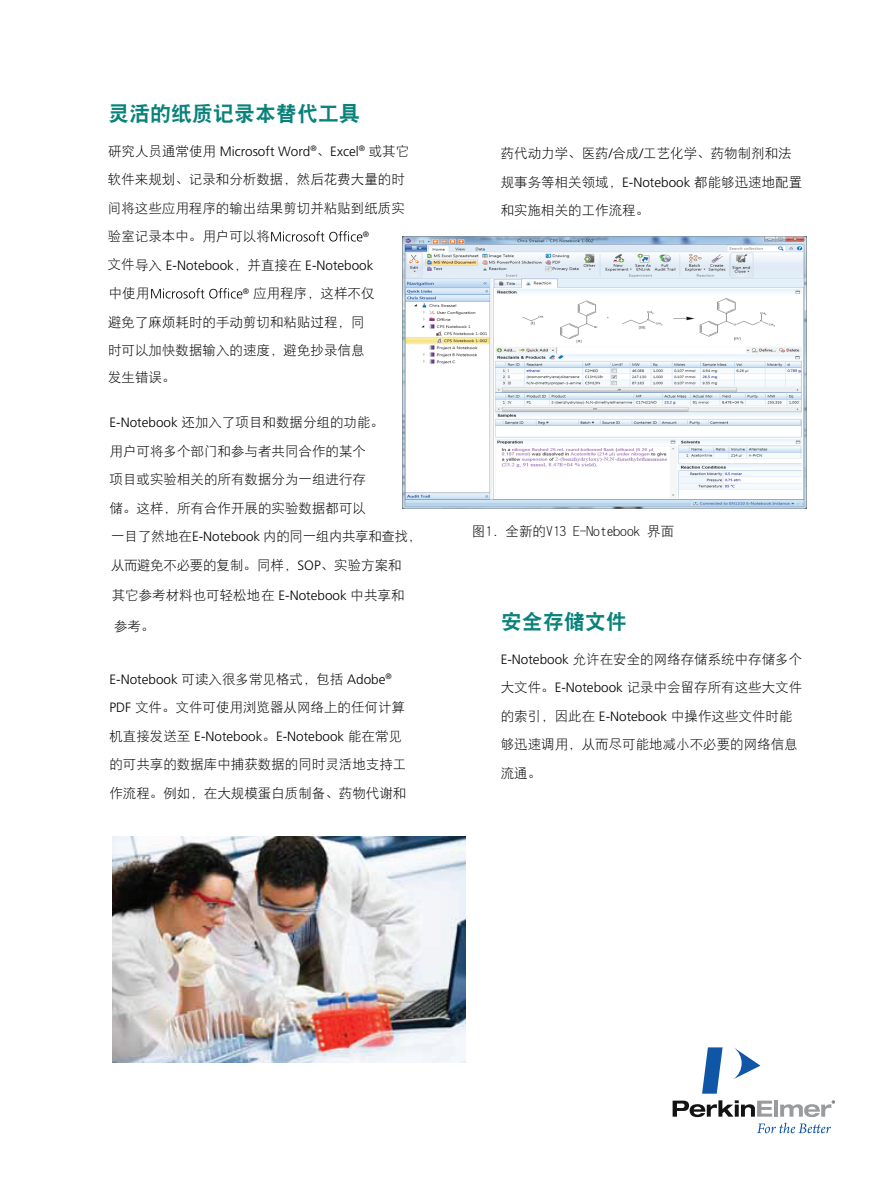
<style>
.page{position:relative;width:891px;height:1188px;background:#fff}
.page>*{position:absolute;margin:0;border:0;box-sizing:border-box;transform-origin:0 0}
.t1{font:21px "DF Hei W9";color:#09827a}
.t2{font:13.5px/28.5px "DF Hei W3";color:#050504}
.t3{font:300 13.5px "Frutiger LT Std";color:#050504}
.t4{font:300 7.8px "Frutiger LT Std";color:#050504}
.s1{font-family:"DF Hei W3";font-weight:400}
.s2{font-family:"Frutiger LT Std";font-weight:300}
.s3{color:#050604}
</style>
<div class="page">
<svg style="left:673px;top:1100px;width:99px;height:17px"></svg>
<hr style="left:774px;top:1100px;width:4px;height:17px;background:#999b9e">
<svg style="left:734px;top:1047px;width:26px;height:32px"></svg>
<svg style="left:702px;top:1047px;width:21px;height:47px"></svg>
<svg style="left:780px;top:1100px;width:55px;height:17px"></svg>
<svg style="left:757px;top:1123px;width:74px;height:10px"></svg>
<svg style="left:271px;top:231px;width:91px;height:11px"></svg>
<svg style="left:151px;top:288px;width:91px;height:11px"></svg>
<img style="left:113px;top:836px;width:352px;height:227px">
<img style="left:402px;top:236px;width:404px;height:273px">
<h1 class="t1" style="left:108px;top:103px;width:253px">灵活的纸质记录本替代工具</h1>
<p class="t3" style="left:108px;top:144px;width:303px"><span class="s1">研究人员通常使用</span> Microsoft Word<sup>®</sup><span class="s1">、</span>Excel<sup>®</sup> <span class="s1">或其它</span></p>
<p class="t2" style="left:108px;top:165px;width:299px;text-align:justify">软件来规划、记录和分析数据，然后花费大量的时间将这些应用程序的输出结果剪切并粘贴到纸质实验室记录本中。用户可以将</p>
<p class="t4" style="left:363px;top:230px;width:8px">®</p>
<p class="t3" style="left:108px;top:258px;width:268px"><span class="s1">文件导入</span> E-Notebook<span class="s1">，并直接在</span> E-Notebook</p>
<p class="t2" style="left:109px;top:279px;width:42px">中使用</p>
<p class="t2" style="left:108px;top:279px;width:268px;text-indent:135px"><sup>®</sup> 应用程序，这样不仅避免了麻烦耗时的手动剪切和粘贴过程，同时可以加快数据输入的速度，避免抄录信息</p>
<p class="t2" style="left:108px;top:363px;width:69px">发生错误。</p>
<p class="t2" style="left:110px;top:408px;width:313px"><span class="s2">E-Notebook</span> 还加入了项目和数据分组的功能。<br>用户可将多个部门和参与者共同合作的某个<br>项目或实验相关的所有数据分为一组进行存<br>储。这样，所有合作开展的实验数据都可以<br>一目了然地在<span class="s2">E-Notebook</span> 内的同一组内共享和查找，从而避免不必要的复制。同样，<span class="s2">SOP</span>、实验方案和</p>
<p class="t2" style="left:112px;top:581px;width:294px">其它参考材料也可轻松地在 <span class="s2">E-Notebook</span> <span class="s3">中共享和</span></p>
<p class="t2" style="left:114px;top:612px;width:42px">参考。</p>
<p class="t3" style="left:110px;top:672px;width:284px">E-Notebook <span class="s1">可读入很多常见格式，包括</span> Adobe<sup>®</sup></p>
<p class="t2" style="left:109px;top:693px;width:297px"><span class="s2">PDF</span> 文件。文件可使用浏览器从网络上的任何计算</p>
<p class="t3" style="left:109px;top:729px;width:294px"><span class="s1">机直接发送至</span> E-Notebook<span class="s1">。</span>E-Notebook <span class="s1">能在常见</span></p>
<p class="t2" style="left:109px;top:750px;width:299px">的可共享的数据库中捕获数据的同时灵活地支持工作流程。例如，在大规模蛋白质制备、药物代谢和</p>
<p class="t2" style="left:501px;top:139px;width:303px">药代动力学、医药<span class="s2">/</span>合成<span class="s2">/</span>工艺化学、药物制剂和法规事务等相关领域，<span class="s2">E-Notebook</span> 都能够迅速地配置和实施相关的工作流程。</p>
<p class="t2" style="left:472px;top:517px;width:204px">图1. 全新的V13 E-Notebook 界面</p>
<h1 class="t1" style="left:501px;top:611px;width:127px">安全存储文件</h1>
<p class="t2" style="left:501px;top:645px;width:303px"><span class="s2">E-Notebook</span> 允许在安全的网络存储系统中存储多个大文件。<span class="s2">E-Notebook</span> 记录中会留存所有这些大文件的索引，因此在 <span class="s2">E-Notebook</span> 中操作这些文件时能够迅速调用，从而尽可能地减小不必要的网络信息流通。</p>
</div>
